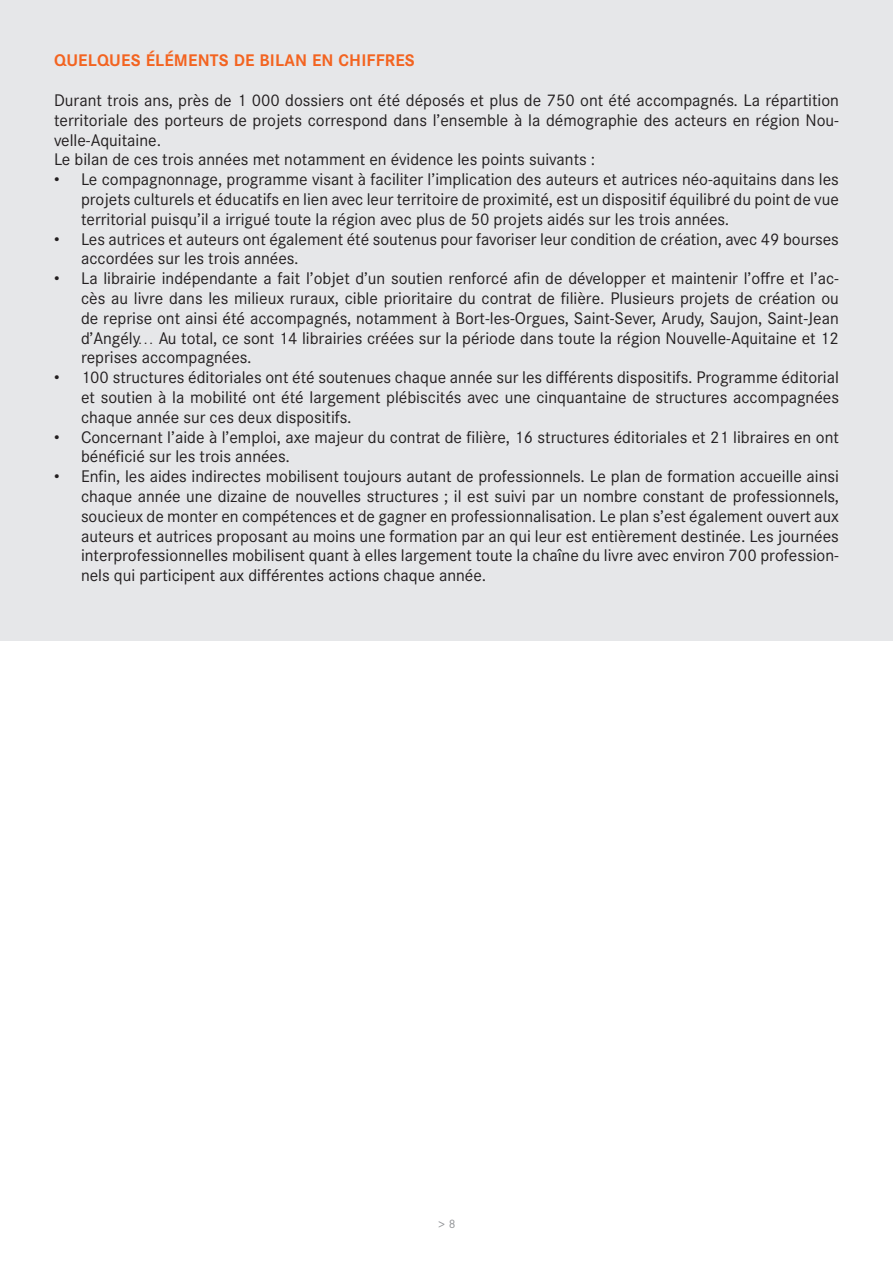
<style>
.page{position:relative;width:893px;height:1263px;background:#fff}
.page>*{position:absolute;margin:0;border:0;box-sizing:border-box;transform-origin:0 0}
.t1{font:16.5px/19.8px "Corporate S";color:#231f20;text-align:justify}
.t2{font:700 16.5px "Corporate S";letter-spacing:.01em;color:#f36421}
.t3{font:12px "Corporate S";color:#939598}
</style>
<div class="page">
<div style="left:0;top:0;width:893px;height:640px;background:#e6e7e9"></div>
<p class="t2" style="left:54px;top:51px;width:362px">QUELQUES ÉLÉMENTS DE BILAN EN CHIFFRES</p>
<p class="t1" style="left:54px;top:90px;width:786px;text-align:left">Durant trois ans, près de 1 000 dossiers ont été déposés et plus de 750 ont été accompagnés. La répartition territoriale des porteurs de projets correspond dans l’ensemble à la démographie des acteurs en région Nou&shy;velle-Aquitaine.<br>Le bilan de ces trois années met notamment en évidence les points suivants :</p>
<p class="t1" style="left:81px;top:170px;width:759px;text-indent:-27px">• Le compagnonnage, programme visant à faciliter l’implication des auteurs et autrices néo-aquitains dans les projets culturels et éducatifs en lien avec leur territoire de proximité, est un dispositif équilibré du point de vue territorial puisqu’il a irrigué toute la région avec plus de 50 projets aidés sur les trois années.</p>
<p class="t1" style="left:81px;top:229px;width:759px;text-indent:-27px">• Les autrices et auteurs ont également été soutenus pour favoriser leur condition de création, avec 49 bourses accordées sur les trois années.</p>
<p class="t1" style="left:81px;top:269px;width:760px;text-indent:-27px">• La librairie indépendante a fait l’objet d’un soutien renforcé afin de développer et maintenir l’offre et l’ac&shy;cès au livre dans les milieux ruraux, cible prioritaire du contrat de filière. Plusieurs projets de création ou de reprise ont ainsi été accompagnés, notamment à Bort-les-Orgues, Saint-Sever, Arudy, Saujon, Saint-Jean d’Angély… Au total, ce sont 14 librairies créées sur la période dans toute la région Nouvelle-Aquitaine et 12 reprises accompagnées.</p>
<p class="t1" style="left:81px;top:368px;width:759px;text-indent:-27px">• 100 structures éditoriales ont été soutenues chaque année sur les différents dispositifs. Programme éditorial et soutien à la mobilité ont été largement plébiscités avec une cinquantaine de structures accompagnées chaque année sur ces deux dispositifs.</p>
<p class="t1" style="left:81px;top:427px;width:759px;text-indent:-27px">• Concernant l’aide à l’emploi, axe majeur du contrat de filière, 16 structures éditoriales et 21 libraires en ont bénéficié sur les trois années.</p>
<p class="t1" style="left:81px;top:467px;width:760px;text-indent:-27px">• Enfin, les aides indirectes mobilisent toujours autant de professionnels. Le plan de formation accueille ainsi chaque année une dizaine de nouvelles structures ; il est suivi par un nombre constant de professionnels, soucieux de monter en compétences et de gagner en professionnalisation. Le plan s’est également ouvert aux auteurs et autrices proposant au moins une formation par an qui leur est entièrement destinée. Les journées interprofessionnelles mobilisent quant à elles largement toute la chaîne du livre avec environ 700 profession&shy;nels qui participent aux différentes actions chaque année.</p>
<p class="t3" style="left:437px;top:1217px;width:20px">&gt; 8</p>
</div>
